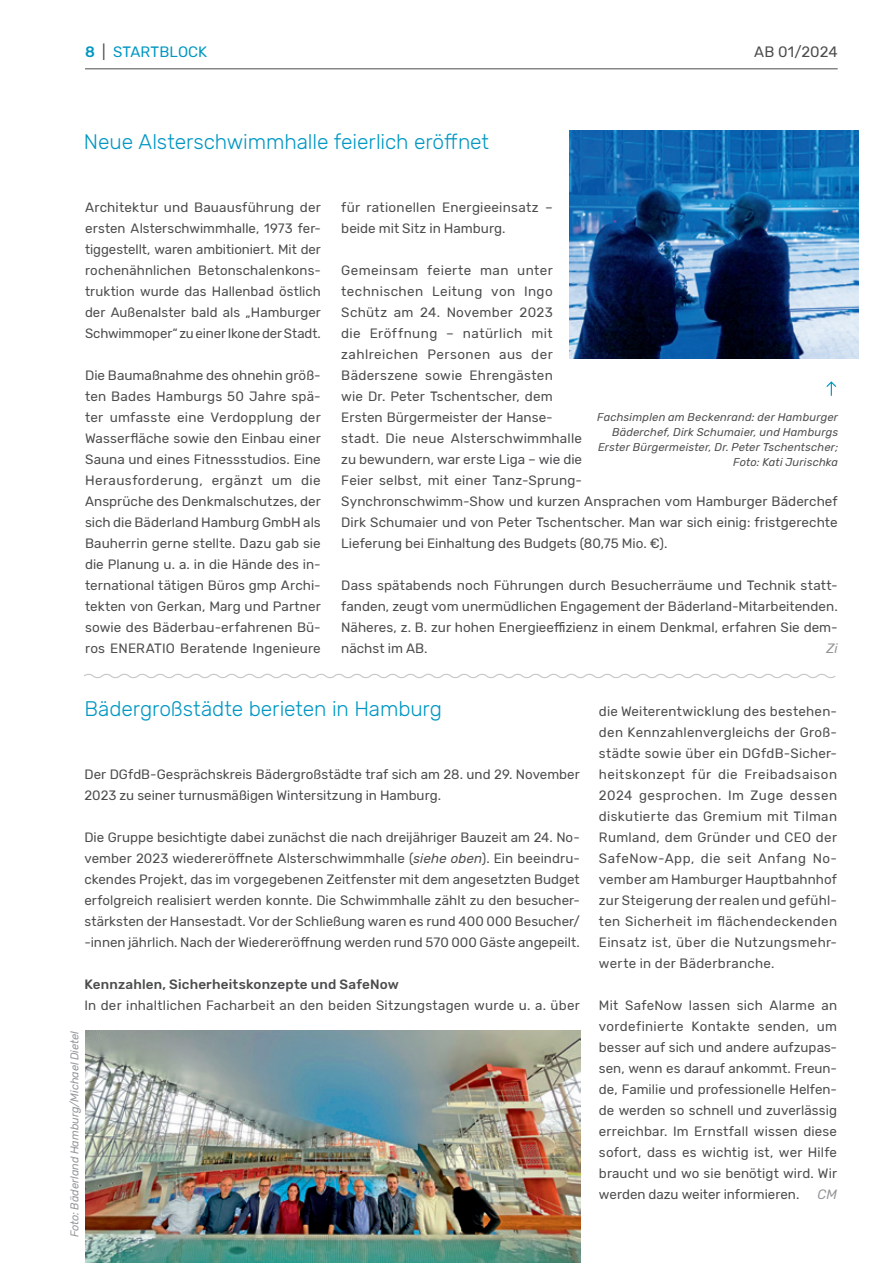
<style>
.page{position:relative;width:893px;height:1263px;background:#fff}
.page>*{position:absolute;margin:0;border:0;box-sizing:border-box;transform-origin:0 0}
.t1{font:300 21px "Rubik";letter-spacing:-.005em;color:#0197c2}
.t2{font:15px "Rubik";letter-spacing:.01em;color:#0197c2}
.t3{font:15px "Rubik";letter-spacing:.01em;color:#4b4c4d}
.t4{font:13.5px/21px "Rubik";letter-spacing:.01em;color:#4b4c4d;text-align:justify}
.t5{font:500 13.5px "Rubik";letter-spacing:.01em;color:#4b4c4d}
.t6{font:italic 13.5px "Rubik";color:#939598}
.t7{font:italic 11.25px/15px "Rubik";letter-spacing:.02em;color:#4b4c4d;text-align:right}
.t8{font:italic 11.25px "Rubik";color:#939598}
.s1{font-weight:500}
.s2{color:#4b4c4d}
.s3{font-style:italic}
</style>
<div class="page">
<hr style="left:85px;top:68px;width:753px;height:1px;background:#4b4c4d">
<svg style="left:826px;top:381px;width:10px;height:15px"></svg>
<svg style="left:84px;top:673px;width:752px;height:5px"></svg>
<img style="left:570px;top:131px;width:289px;height:228px">
<img style="left:85px;top:1031px;width:495px;height:232px">
<p class="t2" style="left:85px;top:43px;width:124px"><span class="s1">8</span> <span class="s2">|</span> STARTBLOCK</p>
<p class="t3" style="left:754px;top:43px;width:85px">AB 01/2024</p>
<h1 class="t1" style="left:84px;top:130px;width:407px">Neue Alsterschwimmhalle feierlich eröffnet</h1>
<p class="t4" style="left:85px;top:197px;width:237px">Architektur und Bauausführung der ersten Alsterschwimmhalle, 1973 fer&shy;tiggestellt, waren ambitioniert. Mit der rochenähnlichen Betonschalenkons&shy;truktion wurde das Hallenbad östlich der Außenalster bald als „Hamburger Schwimmoper“ zu einer Ikone der Stadt.</p>
<p class="t4" style="left:85px;top:365px;width:237px">Die Baumaßnahme des ohnehin größ&shy;ten Bades Hamburgs 50 Jahre spä&shy;ter umfasste eine Verdopplung der Wasserfläche sowie den Einbau einer Sauna und eines Fitnessstudios. Eine Herausforderung, ergänzt um die Ansprüche des Denkmalschutzes, der sich die Bäderland Hamburg GmbH als Bauherrin gerne stellte. Dazu gab sie die Planung u. a. in die Hände des in&shy;ternational tätigen Büros gmp Archi&shy;tekten von Gerkan, Marg und Partner sowie des Bäderbau-erfahrenen Bü&shy;ros ENERATIO Beratende Ingenieure</p>
<p class="t4" style="left:341px;top:197px;width:213px">für rationellen Energieeinsatz – beide mit Sitz in Hamburg.</p>
<p class="t4" style="left:341px;top:260px;width:498px;text-align:left">Gemeinsam feierte man unter<br>technischen Leitung von Ingo<br>Schütz am 24. November 2023<br>die Eröffnung – natürlich mit<br>zahlreichen Personen aus der<br>Bäderszene sowie Ehrengästen<br>wie Dr. Peter Tschentscher, dem<br>Ersten Bürgermeister der Hanse-<br>stadt. Die neue Alsterschwimmhalle<br>zu bewundern, war erste Liga – wie die<br>Feier selbst, mit einer Tanz-Sprung-<br>Synchronschwimm-Show und kurzen Ansprachen vom Hamburger Bäderchef Dirk Schumaier und von Peter Tschentscher. Man war sich einig: fristgerechte Lieferung bei Einhaltung des Budgets (80,75 Mio. €).</p>
<p class="t4" style="left:341px;top:575px;width:498px">Dass spätabends noch Führungen durch Besucherräume und Technik statt&shy;fanden, zeugt vom unermüdlichen Engagement der Bäderland-Mitarbeitenden.<br>Näheres, z. B. zur hohen Energieeffizienz in einem Denkmal, erfahren Sie dem&shy;nächst im AB.</p>
<p class="t7" style="left:597px;top:410px;width:242px">Fachsimplen am Beckenrand: der Hamburger Bäderchef, Dirk Schumaier, und Hamburgs Erster Bürgermeister, Dr. Peter Tschentscher; Foto: Kati Jurischka</p>
<p class="t6" style="left:827px;top:641px;width:13px">Zi</p>
<h1 class="t1" style="left:84px;top:697px;width:359px">Bädergroßstädte berieten in Hamburg</h1>
<p class="t4" style="left:599px;top:701px;width:240px">die Weiterentwicklung des bestehen&shy;den Kennzahlenvergleichs der Groß&shy;städte sowie über ein DGfdB-Sicher&shy;heitskonzept für die Freibadsaison 2024 gesprochen. Im Zuge dessen diskutierte das Gremium mit Tilman Rumland, dem Gründer und CEO der SafeNow-App, die seit Anfang No&shy;vember am Hamburger Hauptbahnhof zur Steigerung der realen und gefühl&shy;ten Sicherheit im flächendeckenden Einsatz ist, über die Nutzungsmehr&shy;werte in der Bäderbranche.</p>
<p class="t4" style="left:599px;top:995px;width:240px">Mit SafeNow lassen sich Alarme an vordefinierte Kontakte senden, um besser auf sich und andere aufzupas&shy;sen, wenn es darauf ankommt. Freun&shy;de, Familie und professionelle Helfen&shy;de werden so schnell und zuverlässig erreichbar. Im Ernstfall wissen diese sofort, dass es wichtig ist, wer Hilfe braucht und wo sie benötigt wird. Wir werden dazu weiter informieren.</p>
<p class="t4" style="left:84px;top:764px;width:497px">Der DGfdB-Gesprächskreis Bädergroßstädte traf sich am 28. und 29. November<br>2023 zu seiner turnusmäßigen Wintersitzung in Hamburg.</p>
<p class="t4" style="left:84px;top:827px;width:497px">Die Gruppe besichtigte dabei zunächst die nach dreijähriger Bauzeit am 24. No&shy;vember 2023 wiedereröffnete Alsterschwimmhalle (<span class="s3">siehe oben</span>). Ein beeindru&shy;ckendes Projekt, das im vorgegebenen Zeitfenster mit dem angesetzten Budget erfolgreich realisiert werden konnte. Die Schwimmhalle zählt zu den besucher&shy;stärksten der Hansestadt. Vor der Schließung waren es rund 400 000 Besucher/ -innen jährlich. Nach der Wiedereröffnung werden rund 570 000 Gäste angepeilt.</p>
<p class="t5" style="left:84px;top:976px;width:316px">Kennzahlen, Sicherheitskonzepte und SafeNow</p>
<p class="t4" style="left:84px;top:995px;width:497px">In der inhaltlichen Facharbeit an den beiden Sitzungstagen wurde u. a. über</p>
<p class="t8" style="left:68px;top:1237px;width:208px;rotate:-90deg">Foto: Bäderland Hamburg/Michael Dietel</p>
<p class="t6" style="left:817px;top:1186px;width:21px">CM</p>
</div>
